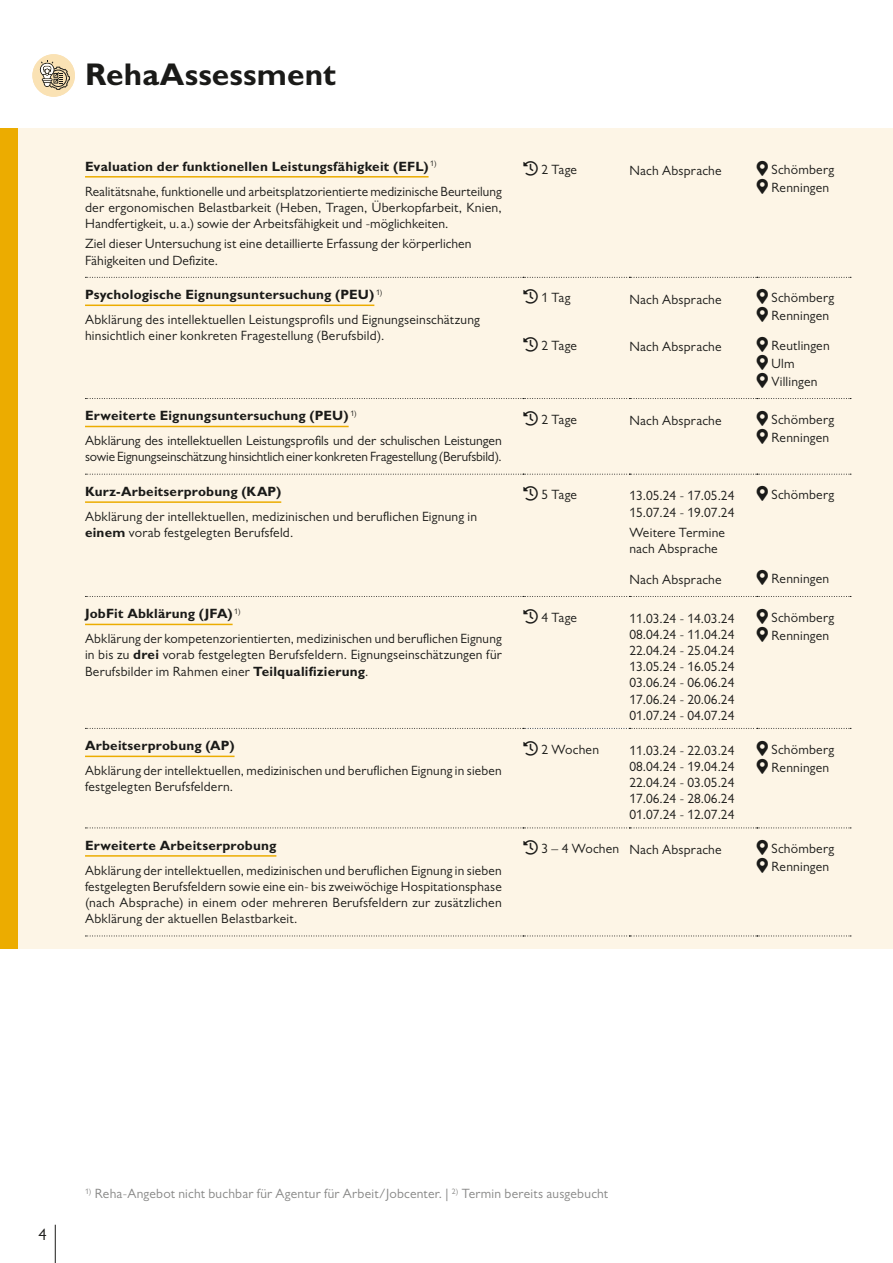
<style>
.page{position:relative;width:893px;height:1263px;background:#fff}
.page>*{position:absolute;margin:0;border:0;box-sizing:border-box;transform-origin:0 0}
.t1{font:700 31.5px "Gill Sans MT Pro";color:#1a1a18}
.t2{font:16.5px "Gill Sans MT Pro";color:#1a1a18}
.t3{font:13.5px/16.2px "Gill Sans MT Pro";letter-spacing:.015em;color:#1a1a18}
.t4{font:13.5px "Gill Sans MT Pro";letter-spacing:.015em;color:#878786}
.t5{font:13.5px "Gill Sans MT Pro";letter-spacing:-.01em;color:#1a1a18}
.t6{font:700 13.5px "Gill Sans MT Pro";letter-spacing:.015em;color:#1a1a18}
.s1{font-weight:700}
</style>
<div class="page">
<hr style="left:55px;top:1225px;width:1px;height:38px;background:#1a1a18">
<div style="left:0;top:128px;width:893px;height:821px;background:#fdf5e6"></div>
<div style="left:0;top:128px;width:17px;height:821px;background:#ecac00"></div>
<div style="left:32px;top:54px;width:43px;height:43px;background:#fae2b4;border-radius:50%"></div>
<svg style="left:39px;top:60px;width:31px;height:30px"></svg>
<svg style="left:85px;top:935px;width:766px;height:1px"></svg>
<svg style="left:85px;top:277px;width:766px;height:1px"></svg>
<svg style="left:85px;top:398px;width:766px;height:1px"></svg>
<svg style="left:85px;top:474px;width:766px;height:1px"></svg>
<svg style="left:85px;top:596px;width:766px;height:1px"></svg>
<svg style="left:85px;top:728px;width:766px;height:1px"></svg>
<svg style="left:85px;top:827px;width:766px;height:1px"></svg>
<hr style="left:85px;top:176px;width:344px;height:2px;background:#ecac00">
<hr style="left:85px;top:305px;width:289px;height:1px;background:#ecac00">
<hr style="left:85px;top:426px;width:264px;height:1px;background:#ecac00">
<hr style="left:85px;top:501px;width:196px;height:2px;background:#ecac00">
<hr style="left:85px;top:624px;width:148px;height:1px;background:#ecac00">
<hr style="left:85px;top:756px;width:150px;height:1px;background:#ecac00">
<hr style="left:85px;top:855px;width:191px;height:2px;background:#ecac00">
<h1 class="t1" style="left:85px;top:55px;width:253px">RehaAssessment</h1>
<p class="t3" style="left:85px;top:154px;width:418px;line-height:24.8px"><span class="s1">Evaluation der funktionellen Leistungsfähigkeit (EFL)</span> <sup>1)<br></sup>Realitätsnahe, funktionelle und arbeitsplatzorientierte medizinische Beurteilung</p>
<p class="t3" style="left:85px;top:199px;width:418px">der ergonomischen Belastbarkeit (Heben, Tragen, Überkopfarbeit, Knien,<br>Handfertigkeit, u.a.) sowie der Arbeitsfähigkeit und -möglichkeiten.</p>
<p class="t3" style="left:85px;top:236px;width:388px">Ziel dieser Untersuchung ist eine detaillierte Erfassung der körperlichen<br>Fähigkeiten und Defizite.</p>
<p class="t3" style="left:85px;top:282px;width:396px;line-height:24.8px"><span class="s1">Psychologische Eignungsuntersuchung (PEU)</span> <sup>1)<br></sup>Abklärung des intellektuellen Leistungsprofils und Eignungseinschätzung</p>
<p class="t3" style="left:85px;top:327px;width:301px">hinsichtlich einer konkreten Fragestellung (Berufsbild).</p>
<p class="t3" style="left:85px;top:403px;width:418px;line-height:24.8px"><span class="s1">Erweiterte Eignungsuntersuchung (PEU)</span> <sup>1)<br></sup>Abklärung des intellektuellen Leistungsprofils und der schulischen Leistungen</p>
<p class="t5" style="left:85px;top:449px;width:418px">sowie Eignungseinschätzung hinsichtlich einer konkreten Fragestellung (Berufsbild).</p>
<p class="t6" style="left:85px;top:483px;width:198px">Kurz-Arbeitserprobung (KAP)</p>
<p class="t3" style="left:85px;top:508px;width:394px">Abklärung der intellektuellen, medizinischen und beruflichen Eignung in <span class="s1">einem</span> vorab festgelegten Berufsfeld.</p>
<p class="t3" style="left:85px;top:601px;width:418px;line-height:24.8px"><span class="s1">JobFit Abklärung (JFA)</span> <sup>1)<br></sup>Abklärung der kompetenzorientierten, medizinischen und beruflichen Eignung</p>
<p class="t3" style="left:85px;top:647px;width:418px">in bis zu <span class="s1">drei</span> vorab festgelegten Berufsfeldern. Eignungseinschätzungen für<br>Berufsbilder im Rahmen einer <span class="s1">Teilqualifizierung</span>.</p>
<p class="t6" style="left:85px;top:737px;width:151px">Arbeitserprobung (AP)</p>
<p class="t3" style="left:85px;top:762px;width:418px">Abklärung der intellektuellen, medizinischen und beruflichen Eignung in sieben festgelegten Berufsfeldern.</p>
<p class="t6" style="left:85px;top:837px;width:193px">Erweiterte Arbeitserprobung</p>
<p class="t3" style="left:85px;top:862px;width:418px;text-align:justify">Abklärung der intellektuellen, medizinischen und beruflichen Eignung in sieben festgelegten Berufsfeldern sowie eine ein- bis zweiwöchige Hospitationsphase (nach Absprache) in einem oder mehreren Berufsfeldern zur zusätzlichen Abklärung der aktuellen Belastbarkeit.</p>
<p class="t3" style="left:523px;top:161px;width:56px">▲▼□ 2 Tage</p>
<p class="t3" style="left:629px;top:162px;width:94px">Nach Absprache</p>
<p class="t3" style="left:757px;top:161px;width:79px">●▼ Schömberg</p>
<p class="t3" style="left:757px;top:179px;width:74px">●▼ Renningen</p>
<p class="t3" style="left:523px;top:290px;width:49px">▲▼□ 1 Tag</p>
<p class="t3" style="left:629px;top:291px;width:94px">Nach Absprache</p>
<p class="t3" style="left:757px;top:290px;width:79px">●▼ Schömberg</p>
<p class="t3" style="left:757px;top:308px;width:74px">●▼ Renningen</p>
<p class="t3" style="left:523px;top:337px;width:56px">▲▼□ 2 Tage</p>
<p class="t3" style="left:629px;top:338px;width:94px">Nach Absprache</p>
<p class="t3" style="left:757px;top:337px;width:74px">●▼ Reutlingen</p>
<p class="t3" style="left:757px;top:355px;width:39px">●▼ Ulm</p>
<p class="t3" style="left:757px;top:373px;width:62px">●▼ Villingen</p>
<p class="t3" style="left:523px;top:411px;width:56px">▲▼□ 2 Tage</p>
<p class="t3" style="left:629px;top:412px;width:94px">Nach Absprache</p>
<p class="t3" style="left:757px;top:411px;width:79px">●▼ Schömberg</p>
<p class="t3" style="left:757px;top:429px;width:74px">●▼ Renningen</p>
<p class="t3" style="left:523px;top:486px;width:56px">▲▼□ 5 Tage</p>
<p class="t3" style="left:629px;top:488px;width:107px">13.05.24 - 17.05.24<br>15.07.24 - 19.07.24</p>
<p class="t3" style="left:629px;top:524px;width:97px">Weitere Termine nach Absprache</p>
<p class="t3" style="left:757px;top:486px;width:79px">●▼ Schömberg</p>
<p class="t3" style="left:629px;top:571px;width:94px">Nach Absprache</p>
<p class="t3" style="left:757px;top:570px;width:74px">●▼ Renningen</p>
<p class="t3" style="left:523px;top:609px;width:56px">▲▼□ 4 Tage</p>
<p class="t3" style="left:629px;top:610px;width:107px;text-align:justify">11.03.24 - 14.03.24<br>08.04.24 - 11.04.24<br>22.04.24 - 25.04.24<br>13.05.24 - 16.05.24<br>03.06.24 - 06.06.24<br>17.06.24 - 20.06.24<br>01.07.24 - 04.07.24</p>
<p class="t3" style="left:757px;top:609px;width:79px">●▼ Schömberg</p>
<p class="t3" style="left:757px;top:627px;width:74px">●▼ Renningen</p>
<p class="t3" style="left:523px;top:741px;width:77px">▲▼□ 2 Wochen</p>
<p class="t3" style="left:629px;top:742px;width:107px;text-align:justify">11.03.24 - 22.03.24<br>08.04.24 - 19.04.24<br>22.04.24 - 03.05.24<br>17.06.24 - 28.06.24<br>01.07.24 - 12.07.24</p>
<p class="t3" style="left:757px;top:741px;width:79px">●▼ Schömberg</p>
<p class="t3" style="left:757px;top:759px;width:74px">●▼ Renningen</p>
<p class="t3" style="left:523px;top:841px;width:200px">▲▼□ 3 – 4 Wochen Nach Absprache</p>
<p class="t3" style="left:757px;top:840px;width:79px">●▼ Schömberg</p>
<p class="t3" style="left:757px;top:858px;width:74px">●▼ Renningen</p>
<p class="t2" style="left:39px;top:1225px;width:10px">4</p>
<p class="t4" style="left:85px;top:1186px;width:525px"><sup>1)</sup> Reha-Angebot nicht buchbar für Agentur für Arbeit/Jobcenter. | <sup>2)</sup> Termin bereits ausgebucht</p>
</div>
